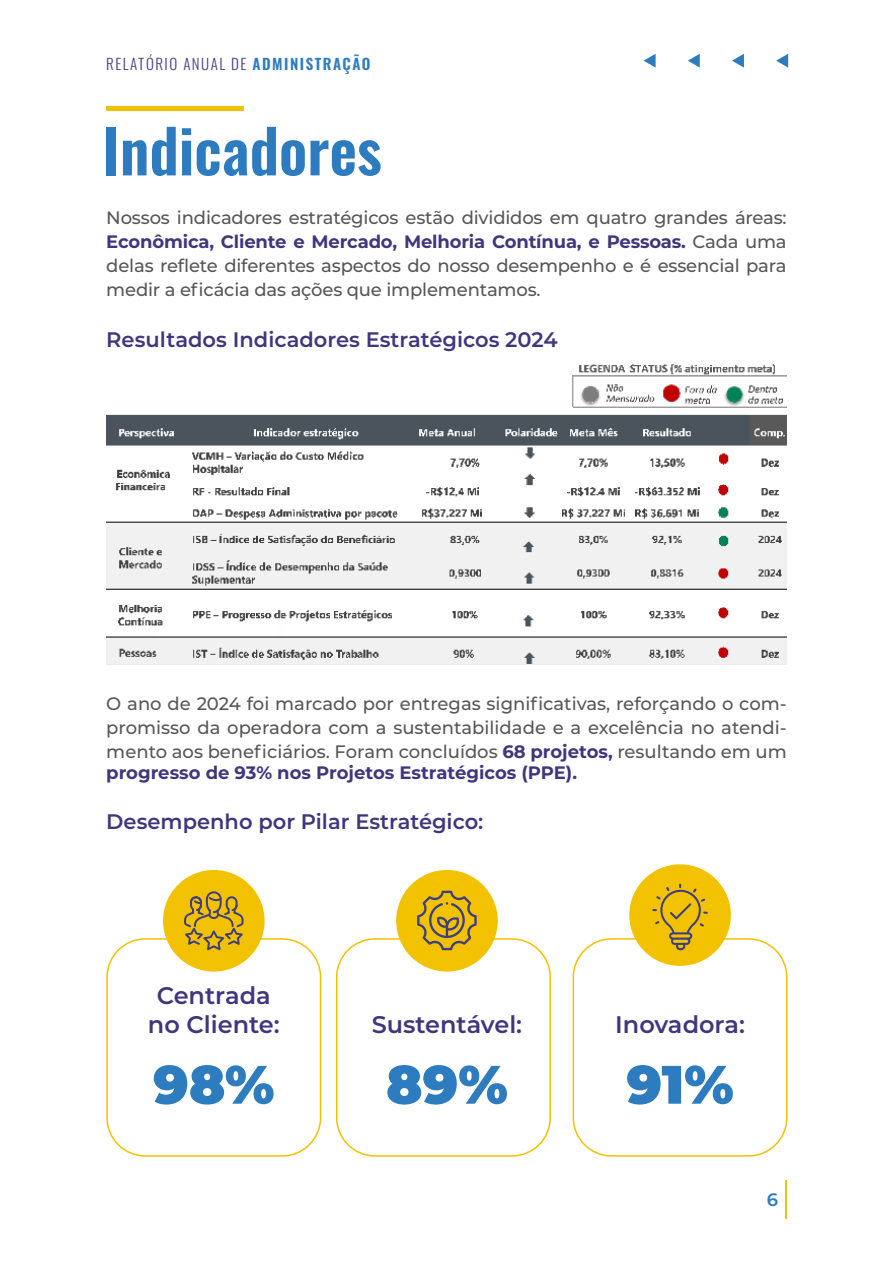
<style>
.page{position:relative;width:893px;height:1263px;background:#fff}
.page>*{position:absolute;margin:0;border:0;box-sizing:border-box;transform-origin:0 0}
.t1{font:600 60px "Oswald";color:#2e7cc0}
.t2{font:900 54px "Montserrat";color:#2e7cc0}
.t3{font:600 24px/28.8px "Montserrat";color:#41367e;text-align:center}
.t4{font:600 21px "Montserrat";color:#41367e}
.t5{font:500 18px/24px "Montserrat";letter-spacing:-.005em;color:#575756;text-align:justify}
.t6{font:700 18px "Montserrat";color:#41367e}
.t7{font:600 18px "Montserrat";color:#2e7cc0}
.t8{font:300 15px "Oswald";letter-spacing:.1em;color:#403f87}
.s1{font-weight:600;color:#2e7cc0}
.s2{font-weight:700;color:#41367e}
</style>
<div class="page">
<svg style="left:644px;top:54px;width:12px;height:14px"></svg>
<svg style="left:688px;top:54px;width:12px;height:14px"></svg>
<svg style="left:732px;top:54px;width:12px;height:14px"></svg>
<svg style="left:776px;top:54px;width:12px;height:14px"></svg>
<hr style="left:785px;top:1180px;width:2px;height:39px;background:#f2c100">
<div style="left:106px;top:106px;width:137px;height:5px;background:#f2c100"></div>
<img style="left:106px;top:364px;width:681px;height:301px">
<div style="left:163px;top:870px;width:102px;height:101px;background:#f2c100;border-radius:50%"></div>
<div style="left:396px;top:870px;width:102px;height:101px;background:#f2c100;border-radius:50%"></div>
<div style="left:629px;top:864px;width:102px;height:102px;background:#f2c100;border-radius:50%"></div>
<div style="left:106px;top:938px;width:215px;height:219px;border:2px solid #f2c100;border-radius:38px"></div>
<div style="left:336px;top:938px;width:215px;height:219px;border:2px solid #f2c100;border-radius:38px"></div>
<div style="left:573px;top:938px;width:215px;height:219px;border:2px solid #f2c100;border-radius:38px"></div>
<svg style="left:184px;top:891px;width:60px;height:59px"></svg>
<svg style="left:417px;top:891px;width:60px;height:59px"></svg>
<svg style="left:652px;top:884px;width:56px;height:66px"></svg>
<p class="t8" style="left:106px;top:50px;width:266px">RELATÓRIO ANUAL DE <span class="s1">ADMINISTRAÇÃO</span></p>
<h1 class="t1" style="left:102px;top:120px;width:281px">Indicadores</h1>
<p class="t5" style="left:106px;top:205px;width:682px">Nossos indicadores estratégicos estão divididos em quatro grandes áreas:<br><span class="s2">Econômica, Cliente e Mercado, Melhoria Contínua, e Pessoas.</span> Cada uma delas reflete diferentes aspectos do nosso desempenho e é essencial para medir a eficácia das ações que implementamos.</p>
<p class="t4" style="left:106px;top:324px;width:453px">Resultados Indicadores Estratégicos 2024</p>
<p class="t5" style="left:106px;top:691px;width:682px">O ano de 2024 foi marcado por entregas significativas, reforçando o com&shy;promisso da operadora com a sustentabilidade e a excelência no atendi&shy;mento aos beneficiários. Foram concluídos <span class="s2">68 projetos,</span> resultando em um</p>
<p class="t6" style="left:106px;top:759px;width:472px">progresso de 93% nos Projetos Estratégicos (PPE).</p>
<p class="t4" style="left:106px;top:807px;width:379px">Desempenho por Pilar Estratégico:</p>
<h3 class="t3" style="left:148px;top:980px;width:133px">Centrada no Cliente:</h3>
<h2 class="t2" style="left:153px;top:1044px;width:123px">98%</h2>
<h2 class="t2" style="left:386px;top:1044px;width:123px">89%</h2>
<h2 class="t2" style="left:626px;top:1044px;width:109px">91%</h2>
<h3 class="t3" style="left:372px;top:1009px;width:152px">Sustentável:</h3>
<h3 class="t3" style="left:615px;top:1009px;width:131px">Inovadora:</h3>
<p class="t7" style="left:767px;top:1187px;width:13px">6</p>
</div>
